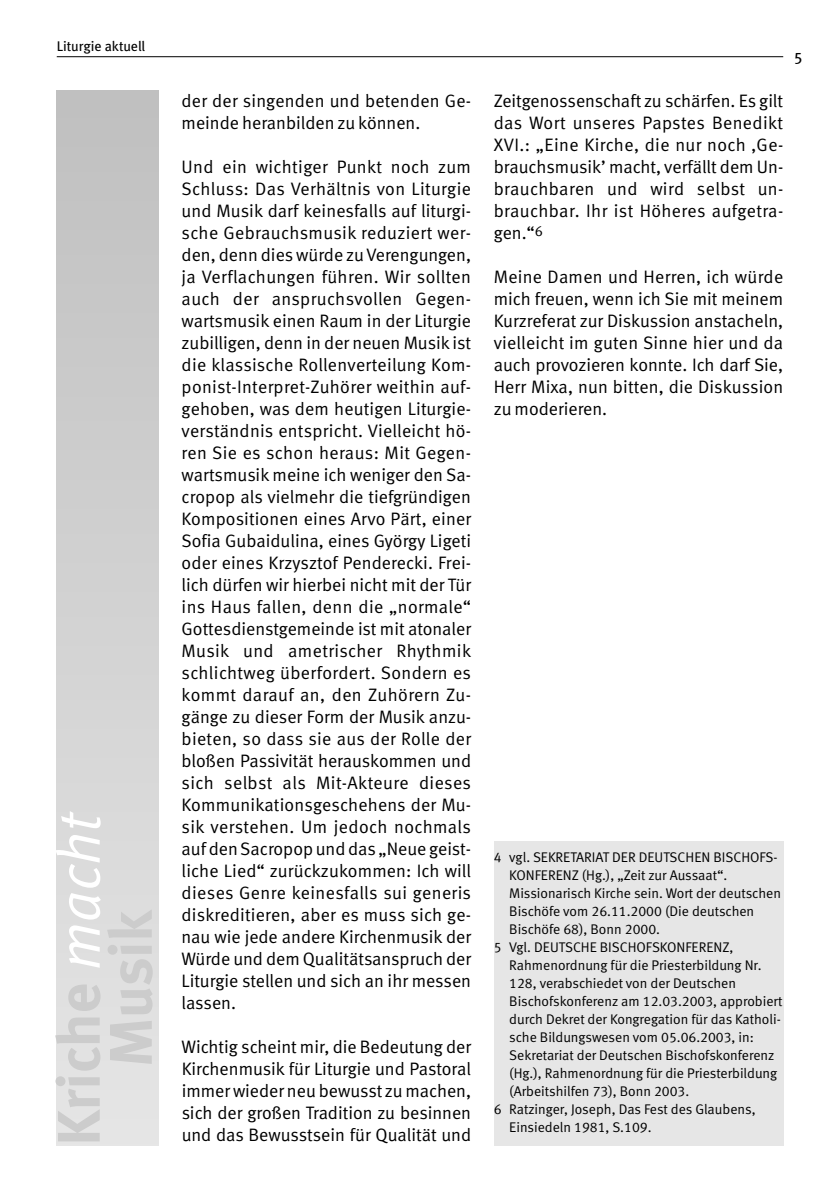
<style>
.page{position:relative;width:840px;height:1191px;background:#fff}
.page>*{position:absolute;margin:0;border:0;box-sizing:border-box;transform-origin:0 0}
.t1{font:700 60px "Meta";color:#ccc}
.t2{font:18px/22px "Meta Normal LF";color:#000;text-align:justify}
.t3{font:16px "Meta";color:#000}
.t4{font:14px "Meta Normal LF";color:#000}
.t5{font:14px "Meta";color:#000}
.s1{font-family:"Meta Normal";font-weight:400;font-style:italic;color:#fff}
</style>
<div class="page">
<div style="left:57px;top:91px;width:102px;height:1054px;background:linear-gradient(to bottom,#c0c0c0,#e5e5e5)"></div>
<hr style="left:57px;top:56px;width:725px;height:1px;background:#000">
<div style="left:493px;top:841px;width:289px;height:304px;background:#e6e6e6"></div>
<p class="t5" style="left:57px;top:41px;width:90px">Liturgie aktuell</p>
<h1 class="t1" style="left:56px;top:1145px;width:336px;rotate:-90deg">Kriche <span class="s1">macht</span></h1>
<p class="t2" style="left:181px;top:91px;width:291px">der der singenden und betenden Ge&shy;meinde heranbilden zu können.</p>
<p class="t2" style="left:181px;top:157px;width:291px">Und ein wichtiger Punkt noch zum Schluss: Das Verhältnis von Liturgie und Musik darf keinesfalls auf liturgi&shy;sche Gebrauchsmusik reduziert wer&shy;den, denn dies würde zu Verengungen, ja Verflachungen führen. Wir sollten auch der anspruchsvollen Gegen&shy;wartsmusik einen Raum in der Liturgie zubilligen, denn in der neuen Musik ist die klassische Rollenverteilung Kom&shy;ponist-Interpret-Zuhörer weithin auf&shy;gehoben, was dem heutigen Liturgie&shy;verständnis entspricht. Vielleicht hö&shy;ren Sie es schon heraus: Mit Gegen&shy;wartsmusik meine ich weniger den Sa&shy;cropop als vielmehr die tiefgründigen Kompositionen eines Arvo Pärt, einer Sofia Gubaidulina, eines György Ligeti oder eines Krzysztof Penderecki. Frei&shy;lich dürfen wir hierbei nicht mit der Tür ins Haus fallen, denn die „normale“ Gottesdienstgemeinde ist mit atonaler Musik und ametrischer Rhythmik schlichtweg überfordert. Sondern es kommt darauf an, den Zuhörern Zu&shy;gänge zu dieser Form der Musik anzu&shy;bieten, so dass sie aus der Rolle der bloßen Passivität herauskommen und sich selbst als Mit-Akteure dieses Kommunikationsgeschehens der Mu&shy;sik verstehen. Um jedoch nochmals auf denSacropop und das „Neue geist&shy;liche Lied“ zurückzukommen: Ich will dieses Genre keinesfalls sui generis diskreditieren, aber es muss sich ge&shy;nau wie jede andere Kirchenmusik der Würde und dem Qualitätsanspruch der Liturgie stellen und sich an ihr messen lassen.</p>
<p class="t2" style="left:181px;top:1037px;width:291px">Wichtig scheint mir, die Bedeutung der Kirchenmusik für Liturgie und Pastoral immerwieder neu bewusst zu machen, sich der großen Tradition zu besinnen und das Bewusstsein für Qualität und</p>
<p class="t2" style="left:493px;top:91px;width:291px">Zeitgenossenschaft zu schärfen. Es gilt das Wort unseres Papstes Benedikt XVI.: „Eine Kirche, die nur noch ‚Ge&shy;brauchsmusik’ macht, verfällt dem Un&shy;brauchbaren und wird selbst un&shy;brauchbar. Ihr ist Höheres aufgetra&shy;gen.“<sup>6</sup></p>
<p class="t2" style="left:493px;top:267px;width:291px">Meine Damen und Herren, ich würde mich freuen, wenn ich Sie mit meinem Kurzreferat zur Diskussion anstacheln, vielleicht im guten Sinne hier und da auch provozieren konnte. Ich darf Sie, Herr Mixa, nun bitten, die Diskussion zu moderieren.</p>
<p class="t3" style="left:794px;top:49px;width:9px">5</p>
<p class="t4" style="left:493px;top:852px;width:285px">4 vgl. SEKRETARIAT DER DEUTSCHEN BISCHOFS-</p>
<p class="t4" style="left:509px;top:870px;width:219px">KONFERENZ (Hg.), „Zeit zur Aussaat“.</p>
<p class="t4" style="left:509px;top:888px;width:273px">Missionarisch Kirche sein. Wort der deutschen</p>
<p class="t4" style="left:509px;top:906px;width:246px">Bischöfe vom 26.11.2000 (Die deutschen</p>
<p class="t4" style="left:509px;top:924px;width:152px">Bischöfe 68), Bonn 2000.</p>
<p class="t4" style="left:493px;top:942px;width:241px">5 Vgl. DEUTSCHE BISCHOFSKONFERENZ,</p>
<p class="t4" style="left:509px;top:960px;width:253px">Rahmenordnung für die Priesterbildung Nr.</p>
<p class="t4" style="left:509px;top:978px;width:228px">128, verabschiedet von der Deutschen</p>
<p class="t4" style="left:509px;top:996px;width:274px">Bischofskonferenz am 12.03.2003, approbiert</p>
<p class="t4" style="left:509px;top:1014px;width:273px">durch Dekret der Kongregation für das Katholi-</p>
<p class="t4" style="left:509px;top:1032px;width:246px">sche Bildungswesen vom 05.06.2003, in:</p>
<p class="t4" style="left:509px;top:1050px;width:266px">Sekretariat der Deutschen Bischofskonferenz</p>
<p class="t4" style="left:509px;top:1068px;width:269px">(Hg.), Rahmenordnung für die Priesterbildung</p>
<p class="t4" style="left:509px;top:1086px;width:181px">(Arbeitshilfen 73), Bonn 2003.</p>
<p class="t4" style="left:493px;top:1104px;width:263px">6 Ratzinger, Joseph, Das Fest des Glaubens,</p>
<p class="t4" style="left:509px;top:1122px;width:144px">Einsiedeln 1981, S.109.</p>
</div>
